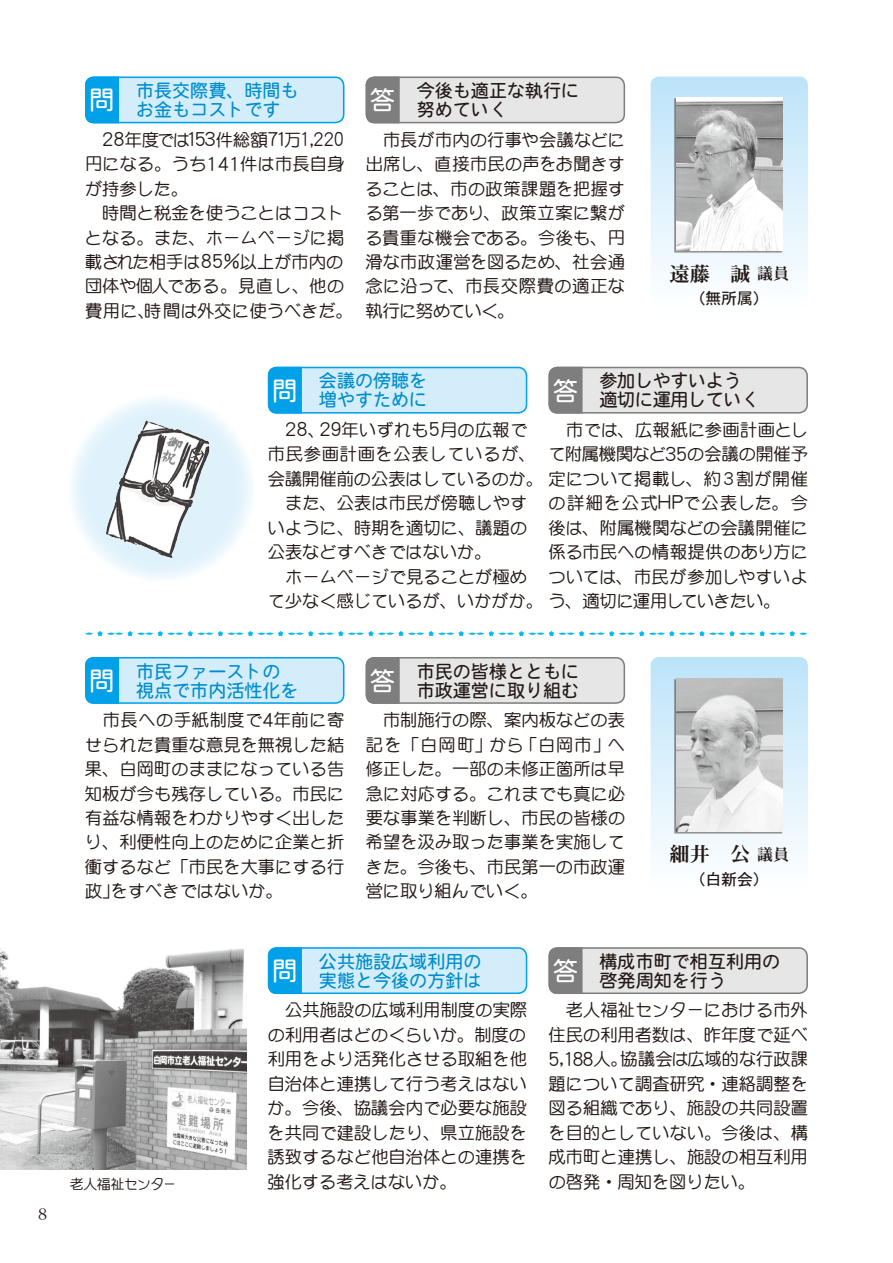
<style>
.page{position:relative;width:893px;height:1263px;background:#fff}
.page>*{position:absolute;margin:0;border:0;box-sizing:border-box;transform-origin:0 0}
.t1{font:20.25px "DFPHS Mincho CID W7";color:#231916}
.t2{font:500 18.9px "DFP Maru Gothic CID";letter-spacing:-.035em;color:#231916}
.t3{font:18px/19.2px "DFPHS Maru Gothic CID W4";color:#008dcb;text-align:right}
.t4{font:18px/19.2px "DFPHS Maru Gothic CID W4";color:#231916}
.t5{font:18px/19.2px "DFPHS Maru Gothic CID W4";letter-spacing:-.02em;color:#231916}
.t6{font:500 17.25px/24.5px "DFP Maru Gothic CID";letter-spacing:.005em;color:#231916;text-align:justify}
.t7{font:500 17.25px "DFP Maru Gothic CID";letter-spacing:.045em;color:#231916}
.t8{font:15.9px "DFPHS Gothic CID W5";color:#231916}
.t9{font:15.45px "Hira Min Pro W3";color:#231916}
.t10{font:500 13.8px "DFP Maru Gothic CID";letter-spacing:-.04em;color:#231916}
.s1{font-size:17.25px}
.s2{font-size:18.9px}
.s3{font-size:15.9px}
</style>
<div class="page">
<div style="left:268px;top:367px;width:259px;height:47px;background:#d3edfb;border-radius:9px"></div>
<div style="left:268px;top:367px;width:259px;height:47px;border:2px solid #00a1e9;border-radius:9px"></div>
<div style="left:268px;top:367px;width:34px;height:47px;background:#00a1e9"></div>
<div style="left:268px;top:947px;width:259px;height:47px;background:#d3edfb;border-radius:9px"></div>
<div style="left:268px;top:947px;width:259px;height:47px;border:2px solid #00a1e9;border-radius:9px"></div>
<div style="left:268px;top:947px;width:34px;height:47px;background:#00a1e9"></div>
<div style="left:85px;top:77px;width:259px;height:46px;background:#d3edfb;border-radius:9px"></div>
<div style="left:85px;top:77px;width:259px;height:46px;border:2px solid #00a1e9;border-radius:9px"></div>
<div style="left:85px;top:77px;width:34px;height:46px;background:#00a1e9"></div>
<div style="left:85px;top:657px;width:259px;height:47px;background:#d3edfb;border-radius:9px"></div>
<div style="left:85px;top:657px;width:259px;height:47px;border:2px solid #00a1e9;border-radius:9px"></div>
<div style="left:85px;top:657px;width:34px;height:47px;background:#00a1e9"></div>
<div style="left:549px;top:367px;width:259px;height:47px;background:#e6e6e7;border-radius:9px"></div>
<div style="left:549px;top:367px;width:259px;height:47px;border:2px solid #7e7e7e;border-radius:9px"></div>
<div style="left:549px;top:367px;width:34px;height:47px;background:#7e7e7e"></div>
<div style="left:549px;top:947px;width:259px;height:47px;background:#e6e6e7;border-radius:9px"></div>
<div style="left:549px;top:947px;width:259px;height:47px;border:2px solid #7e7e7e;border-radius:9px"></div>
<div style="left:549px;top:947px;width:34px;height:47px;background:#7e7e7e"></div>
<div style="left:366px;top:77px;width:259px;height:46px;background:#e6e6e7;border-radius:9px"></div>
<div style="left:366px;top:77px;width:259px;height:46px;border:2px solid #7e7e7e;border-radius:9px"></div>
<div style="left:366px;top:77px;width:34px;height:46px;background:#7e7e7e"></div>
<div style="left:366px;top:657px;width:259px;height:47px;background:#e6e6e7;border-radius:9px"></div>
<div style="left:366px;top:657px;width:259px;height:47px;border:2px solid #7e7e7e;border-radius:9px"></div>
<div style="left:366px;top:657px;width:34px;height:47px;background:#7e7e7e"></div>
<svg style="left:85px;top:631px;width:722px;height:5px"></svg>
<svg style="left:651px;top:657px;width:157px;height:198px"></svg>
<img style="left:0;top:948px;width:247px;height:221px">
<svg style="left:651px;top:77px;width:157px;height:197px"></svg>
<div style="left:674px;top:98px;width:108px;height:155px;background:#231916;opacity:.5"></div>
<img style="left:676px;top:98px;width:106px;height:153px">
<div style="left:674px;top:678px;width:108px;height:156px;background:#231916;opacity:.5"></div>
<img style="left:676px;top:678px;width:106px;height:153px">
<svg style="left:68px;top:395px;width:187px;height:187px;fill:#ebf7fd"></svg>
<img style="left:86px;top:418px;width:142px;height:142px">
<p class="t9" style="left:38px;top:1201px;width:11px">8</p>
<p class="t3" style="left:89px;top:81px;width:211px;text-align:left;text-indent:47px">市長交際費、時間も<sup>問</sup> お金もコストです</p>
<p class="t2" style="left:102px;top:129px;width:243px">28<span class="s1">年度では</span>153<span class="s1">件総額</span>71<span class="s1">万</span>1,220</p>
<p class="t6" style="left:85px;top:151px;width:261px">円になる。うち<span class="s2">141</span>件は市長自身が持参した。</p>
<p class="t6" style="left:85px;top:200px;width:270px;text-align:center">時間と税金を使うことはコスト<br>となる。また、ホームページに掲載された相手は<span class="s2">85%</span>以上が市内の団体や個人である。見直し、他の費用に、時間は外交に使うべきだ。</p>
<p class="t4" style="left:370px;top:81px;width:211px;text-indent:47px">今後も適正な執行に<sup>答</sup> 努めていく</p>
<p class="t6" style="left:366px;top:127px;width:261px;text-indent:18px">市長が市内の行事や会議などに出席し、直接市民の声をお聞きすることは、市の政策課題を把握する第一歩であり、政策立案に繋がる貴重な機会である。今後も、円滑な市政運営を図るため、社会通念に沿って、市長交際費の適正な執行に努めていく。</p>
<p class="t1" style="left:670px;top:263px;width:121px">遠藤　誠 <span class="s3">議員</span></p>
<p class="t8" style="left:689px;top:290px;width:81px">（無所属）</p>
<p class="t3" style="left:272px;top:371px;width:157px">会議の傍聴を<br><sup>問</sup> 増やすために</p>
<p class="t5" style="left:553px;top:371px;width:208px;text-indent:47px">参加しやすいよう<sup>答</sup> 適切に運用していく</p>
<p class="t6" style="left:285px;top:417px;width:244px"><span class="s2">28</span>、<span class="s2">29</span>年いずれも<span class="s2">5</span>月の広報で</p>
<p class="t7" style="left:268px;top:445px;width:269px">市民参画計画を公表しているが、</p>
<p class="t6" style="left:268px;top:466px;width:542px">会議開催前の公表はしているのか。定について掲載し、約３割が開催</p>
<p class="t6" style="left:285px;top:491px;width:244px">また、公表は市民が傍聴しやす</p>
<p class="t6" style="left:268px;top:515px;width:261px">いように、時期を適切に、議題の</p>
<p class="t6" style="left:268px;top:539px;width:225px">公表などすべきではないか。</p>
<p class="t6" style="left:285px;top:564px;width:243px">ホームページで見ることが極め</p>
<p class="t6" style="left:268px;top:588px;width:515px">て少なく感じているが、いかがか。う、適切に運用していきたい。</p>
<p class="t6" style="left:549px;top:417px;width:261px;text-align:right">市では、広報紙に参画計画として附属機関など<span class="s2">35</span>の会議の開催予</p>
<p class="t6" style="left:548px;top:491px;width:261px">の詳細を公式<span class="s2">HP</span>で公表した。今後は、附属機関などの会議開催に係る市民への情報提供のあり方については、市民が参加しやすいよ</p>
<p class="t3" style="left:89px;top:661px;width:211px;text-align:left;text-indent:47px">市民ファーストの<sup>問</sup> 視点で市内活性化を</p>
<p class="t6" style="left:85px;top:707px;width:261px;text-indent:18px">市長への手紙制度で<span class="s2">4</span>年前に寄せられた貴重な意見を無視した結果、白岡町のままになっている告知板が今も残存している。市民に有益な情報をわかりやすく出したり、利便性向上のために企業と折衝するなど「市民を大事にする行政」をすべきではないか。</p>
<p class="t4" style="left:370px;top:661px;width:211px;text-align:right">市民の皆様とともに<br><sup>答</sup> 市政運営に取り組む</p>
<p class="t6" style="left:366px;top:707px;width:261px;text-indent:17px">市制施行の際、案内板などの表記を「白岡町」から「白岡市」へ修正した。一部の未修正箇所は早急に対応する。これまでも真に必要な事業を判断し、市民の皆様の希望を汲み取った事業を実施してきた。今後も、市民第一の市政運営に取り組んでいく。</p>
<p class="t1" style="left:670px;top:843px;width:121px">細井　公 <span class="s3">議員</span></p>
<p class="t8" style="left:689px;top:870px;width:81px">（白新会）</p>
<p class="t10" style="left:70px;top:1176px;width:108px">老人福祉センタ－</p>
<p class="t3" style="left:272px;top:951px;width:211px">公共施設広域利用の<br><sup>問</sup> 実態と今後の方針は</p>
<p class="t6" style="left:267px;top:998px;width:261px;text-indent:18px">公共施設の広域利用制度の実際の利用者はどのくらいか。制度の利用をより活発化させる取組を他自治体と連携して行う考えはないか。今後、協議会内で必要な施設を共同で建設したり、県立施設を誘致するなど他自治体との連携を強化する考えはないか。</p>
<p class="t4" style="left:553px;top:951px;width:229px;text-indent:47px">構成市町で相互利用の<sup>答</sup> 啓発周知を行う</p>
<p class="t6" style="left:548px;top:998px;width:261px;text-indent:17px">老人福祉センターにおける市外住民の利用者数は、昨年度で延べ<span class="s2">5,188</span>人。協議会は広域的な行政課題について調査研究・連絡調整を図る組織であり、施設の共同設置を目的としていない。今後は、構成市町と連携し、施設の相互利用の啓発・周知を図りたい。</p>
</div>
